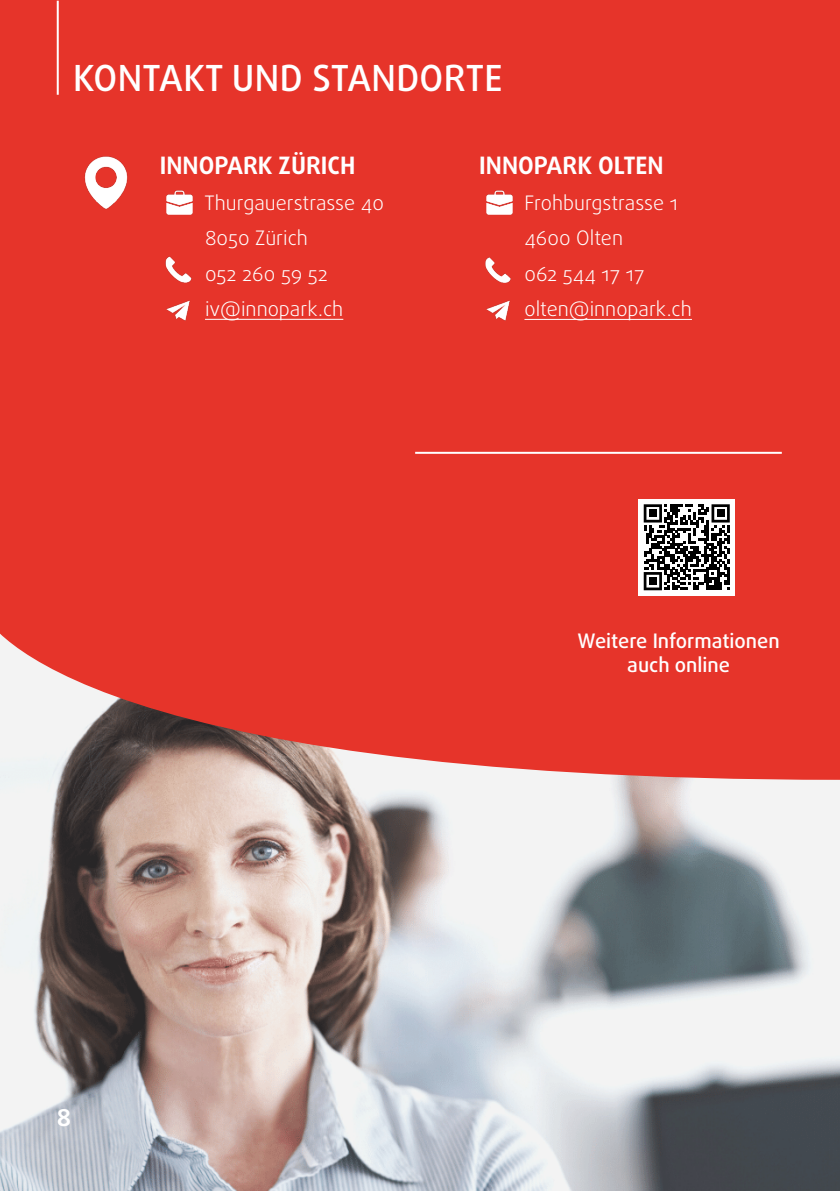
<style>
.page{position:relative;width:840px;height:1191px;background:#fff}
.page>*{position:absolute;margin:0;border:0;box-sizing:border-box;transform-origin:0 0}
.t1{font:500 36px "Daxline OT";letter-spacing:.01em;color:#fff}
.t2{font:700 24px "Daxline OT";color:#fff}
.t3{font:300 20px/35.4px "Daxline OT";color:#fff}
.t4{font:500 20px/24px "Daxline OT";color:#fff;text-align:center}
</style>
<div class="page">
<img style="left:0;top:780px;width:839px;height:411px">
<div style="left:0;top:0;width:839px;height:780px;background:#e6342a"></div>
<hr style="left:57px;top:1px;width:2px;height:94px;background:#fff">
<img style="left:60px;top:137px;width:91px;height:91px">
<hr style="left:415px;top:452px;width:366px;height:2px;background:#fff">
<div style="left:638px;top:499px;width:96px;height:96px;background:#fff"></div>
<svg style="left:643px;top:504px;width:86px;height:86px"></svg>
<div style="left:648px;top:509px;width:8px;height:8px;background:#000"></div>
<div style="left:716px;top:509px;width:8px;height:8px;background:#000"></div>
<div style="left:648px;top:577px;width:8px;height:8px;background:#000"></div>
<hr style="left:205px;top:319px;width:138px;height:1px;background:#fff">
<img style="left:155px;top:179px;width:48px;height:48px">
<img style="left:155px;top:247px;width:46px;height:45px">
<img style="left:160px;top:292px;width:37px;height:36px">
<hr style="left:524px;top:319px;width:167px;height:1px;background:#fff">
<img style="left:475px;top:179px;width:48px;height:48px">
<img style="left:475px;top:247px;width:45px;height:45px">
<img style="left:479px;top:292px;width:37px;height:36px">
<h1 class="t1" style="left:73px;top:55px;width:430px">KONTAKT UND STANDORTE</h1>
<p class="t2" style="left:160px;top:149px;width:197px">INNOPARK ZÜRICH</p>
<p class="t3" style="left:204px;top:185px;width:181px">Thurgauerstrasse 40<br>8050 Zürich<br>052 260 59 52 iv@innopark.ch</p>
<p class="t2" style="left:479px;top:149px;width:186px">INNOPARK OLTEN</p>
<p class="t3" style="left:524px;top:185px;width:169px">Frohburgstrasse 1<br>4600 Olten<br>062 544 17 17 olten@innopark.ch</p>
<p class="t4" style="left:577px;top:629px;width:203px">Weitere Informationen auch online</p>
<p class="t2" style="left:57px;top:1101px;width:16px">8</p>
</div>
